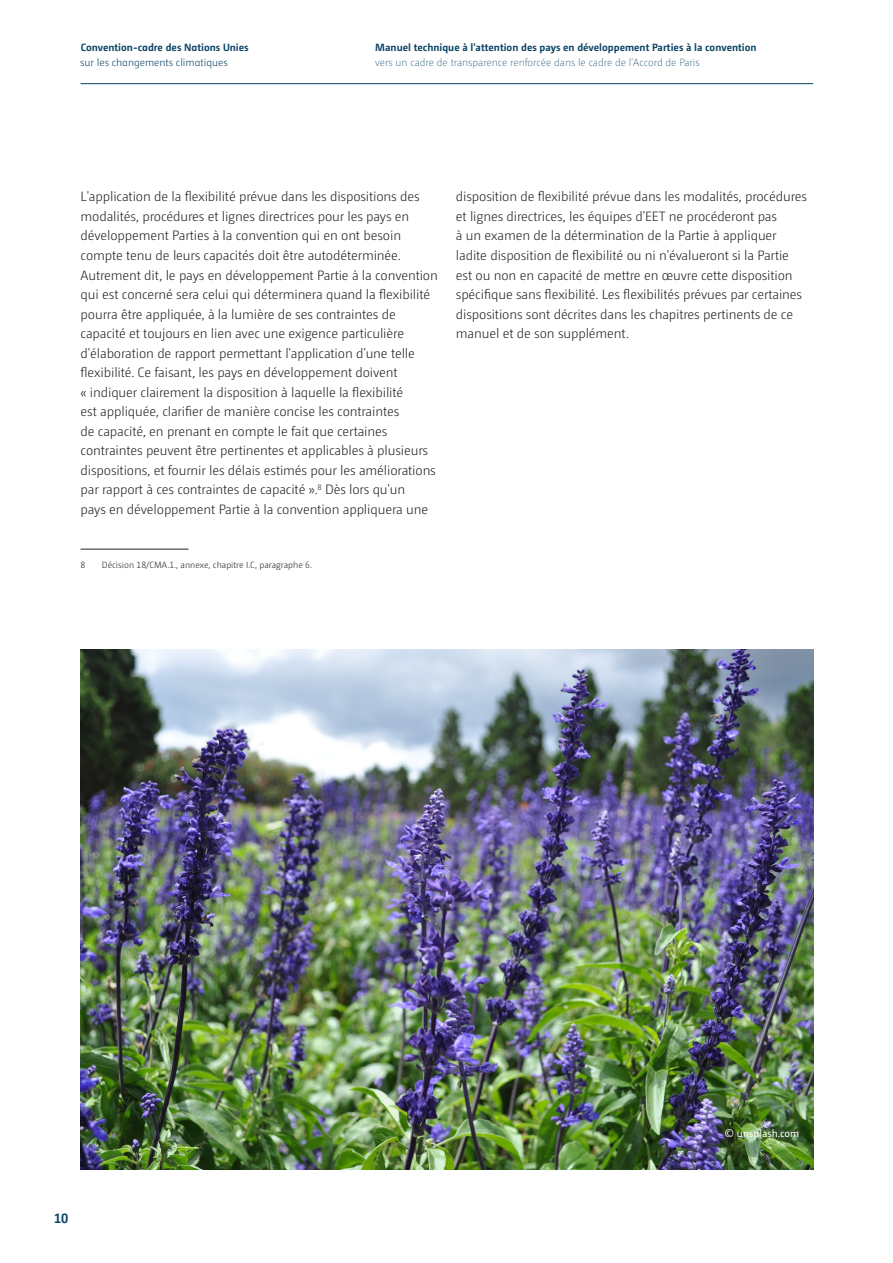
<style>
.page{position:relative;width:893px;height:1263px;background:#fff}
.page>*{position:absolute;margin:0;border:0;box-sizing:border-box;transform-origin:0 0}
.Body{font:300 13.5px/19.5px "Camingo Dos Pro";letter-spacing:-.01em;color:#231f20}
.t1{font:700 13.5px "Camingo Dos Pro";color:#094263}
.t2{font:700 10.5px "Camingo Dos Pro";color:#094263}
.t3{font:200 10.5px "Camingo Dos Pro";color:#094263}
.t4{font:300 10.5px "Camingo Dos Pro";color:#094263}
.Body-2{font:10.5px "Camingo Dos Pro";color:#fff}
.Endnote{font:300 9px "Camingo Dos Pro";color:#231f20}
</style>
<div class="page">
<hr style="left:81px;top:83px;width:732px;height:1px;background:#094263">
<hr style="left:81px;top:549px;width:108px;height:1px;background:#231f20">
<img style="left:81px;top:650px;width:732px;height:519px">
<p class="t2" style="left:81px;top:41px;width:170px">Convention-cadre des Nations Unies</p>
<p class="t4" style="left:80px;top:56px;width:149px">sur les changements climatiques</p>
<p class="t2" style="left:375px;top:41px;width:383px">Manuel technique à l'attention des pays en développement Parties à la convention</p>
<p class="t3" style="left:375px;top:57px;width:326px">vers un cadre de transparence renforcée dans le cadre de l'Accord de Paris</p>
<p class="Body" style="left:81px;top:187px;width:359px">L'application de la flexibilité prévue dans les dispositions des modalités, procédures et lignes directrices pour les pays en développement Parties à la convention qui en ont besoin compte tenu de leurs capacités doit être autodéterminée.<br>Autrement dit, le pays en développement Partie à la convention qui est concerné sera celui qui déterminera quand la flexibilité pourra être appliquée, à la lumière de ses contraintes de capacité et toujours en lien avec une exigence particulière d'élaboration de rapport permettant l'application d'une telle flexibilité. Ce faisant, les pays en développement doivent<br>« indiquer clairement la disposition à laquelle la flexibilité<br>est appliquée, clarifier de manière concise les contraintes<br>de capacité, en prenant en compte le fait que certaines contraintes peuvent être pertinentes et applicables à plusieurs dispositions, et fournir les délais estimés pour les améliorations par rapport à ces contraintes de capacité ».<sup>8</sup> Dès lors qu'un<br>pays en développement Partie à la convention appliquera une</p>
<p class="Endnote" style="left:81px;top:560px;width:6px">8</p>
<p class="Endnote" style="left:102px;top:560px;width:212px">Décision 18/CMA.1., annexe, chapitre I.C, paragraphe 6.</p>
<p class="Body" style="left:456px;top:187px;width:353px">disposition de flexibilité prévue dans les modalités, procédures et lignes directrices, les équipes d'EET ne procéderont pas<br>à un examen de la détermination de la Partie à appliquer ladite disposition de flexibilité ou ni n'évalueront si la Partie est ou non en capacité de mettre en œuvre cette disposition spécifique sans flexibilité. Les flexibilités prévues par certaines dispositions sont décrites dans les chapitres pertinents de ce manuel et de son supplément.</p>
<p class="t1" style="left:54px;top:1210px;width:16px">10</p>
<p class="Body-2" style="left:724px;top:1127px;width:76px">© unsplash.com</p>
</div>
